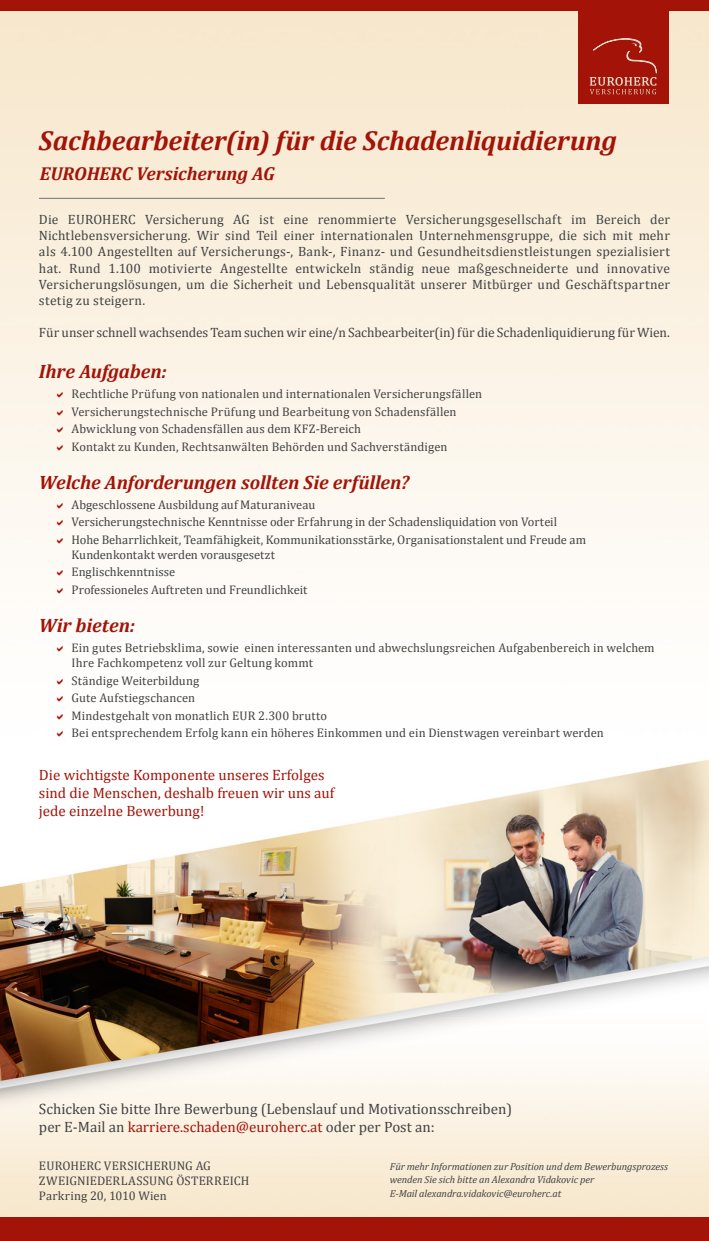
<style>
.page{position:relative;width:709px;height:1241px;background:#fff}
.page>*{position:absolute;margin:0;border:0;box-sizing:border-box;transform-origin:0 0}
.t1{font:italic 700 27.5px "Cambria";letter-spacing:-.01em;color:#a31308}
.t2{font:italic 700 19.38px "Cambria";letter-spacing:-.005em;color:#a31308}
.t3{font:italic 700 18.75px "Cambria";letter-spacing:-.005em;color:#a31308}
.t4{font:15px/18px "Cambria";color:#414243}
.t5{font:15px/18px "Cambria";color:#a31308}
.t6{font:13.5px/16.2px "Cambria";letter-spacing:.005em;color:#414243;text-align:justify}
.t7{font:12.5px/15px "Cambria";letter-spacing:.005em;color:#414243}
.t8{font:italic 10.25px/13.8px "Cambria";letter-spacing:-.01em;color:#414243}
.s1{color:#a31308}
</style>
<div class="page">
<img style="left:0;top:11px;width:709px;height:1206px">
<hr style="left:39px;top:198px;width:346px;height:1px;background:#727375">
<div style="left:0;top:0;width:709px;height:11px;background:#a31308"></div>
<div style="left:0;top:1217px;width:709px;height:23px;background:#a31308"></div>
<div style="left:578px;top:0;width:91px;height:104px;background:#a31308"></div>
<svg style="left:589px;top:38px;width:70px;height:93px"></svg>
<svg style="left:57px;top:392px;width:6px;height:6px"></svg>
<svg style="left:57px;top:409px;width:6px;height:6px"></svg>
<svg style="left:57px;top:427px;width:6px;height:6px"></svg>
<svg style="left:57px;top:444px;width:6px;height:6px"></svg>
<svg style="left:57px;top:502px;width:6px;height:6px"></svg>
<svg style="left:57px;top:520px;width:6px;height:6px"></svg>
<svg style="left:57px;top:537px;width:6px;height:6px"></svg>
<svg style="left:57px;top:570px;width:6px;height:6px"></svg>
<svg style="left:57px;top:587px;width:6px;height:6px"></svg>
<svg style="left:57px;top:645px;width:6px;height:6px"></svg>
<svg style="left:57px;top:678px;width:6px;height:6px"></svg>
<svg style="left:57px;top:695px;width:6px;height:6px"></svg>
<svg style="left:57px;top:713px;width:6px;height:6px"></svg>
<svg style="left:57px;top:730px;width:6px;height:6px"></svg>
<p class="t1" style="left:39px;top:121px;width:579px">Sachbearbeiter(in) für die Schadenliquidierung</p>
<p class="t3" style="left:40px;top:160px;width:236px">EUROHERC Versicherung AG</p>
<p class="t6" style="left:39px;top:211px;width:632px">Die EUROHERC Versicherung AG ist eine renommierte Versicherungsgesellschaft im Bereich der Nichtlebensversicherung. Wir sind Teil einer internationalen Unternehmensgruppe, die sich mit mehr als 4.100 Angestellten auf Versicherungs-, Bank-, Finanz- und Gesundheitsdienstleistungen spezialisiert hat. Rund 1.100 motivierte Angestellte entwickeln ständig neue maßgeschneiderte und innovative Versicherungslösungen, um die Sicherheit und Lebensqualität unserer Mitbürger und Geschäftspartner stetig zu steigern.</p>
<p class="t6" style="left:39px;top:324px;width:632px">Für unser schnell wachsendes Team suchen wir eine/n Sachbearbeiter(in) für die Schadenliquidierung für Wien.</p>
<p class="t2" style="left:39px;top:358px;width:129px">Ihre Aufgaben:</p>
<p class="t7" style="left:71px;top:386px;width:412px">Rechtliche Prüfung von nationalen und internationalen Versicherungsfällen</p>
<p class="t7" style="left:71px;top:404px;width:386px">Versicherungstechnische Prüfung und Bearbeitung von Schadensfällen</p>
<p class="t7" style="left:71px;top:421px;width:291px">Abwicklung von Schadensfällen aus dem KFZ-Bereich</p>
<p class="t7" style="left:71px;top:439px;width:377px">Kontakt zu Kunden, Rechtsanwälten Behörden und Sachverständigen</p>
<p class="t2" style="left:39px;top:468px;width:372px">Welche Anforderungen sollten Sie erfüllen?</p>
<p class="t7" style="left:71px;top:497px;width:245px">Abgeschlossene Ausbildung auf Maturaniveau</p>
<p class="t7" style="left:71px;top:514px;width:487px">Versicherungstechnische Kenntnisse oder Erfahrung in der Schadensliquidation von Vorteil</p>
<p class="t7" style="left:71px;top:532px;width:516px">Hohe Beharrlichkeit, Teamfähigkeit, Kommunikationsstärke, Organisationstalent und Freude am<br>Kundenkontakt werden vorausgesetzt</p>
<p class="t7" style="left:71px;top:564px;width:105px">Englischkenntnisse</p>
<p class="t7" style="left:71px;top:582px;width:237px">Professioneles Auftreten und Freundlichkeit</p>
<p class="t2" style="left:39px;top:612px;width:98px">Wir bieten:</p>
<p class="t7" style="left:71px;top:640px;width:584px">Ein gutes Betriebsklima, sowie einen interessanten und abwechslungsreichen Aufgabenbereich in welchem<br>Ihre Fachkompetenz voll zur Geltung kommt</p>
<p class="t7" style="left:71px;top:672px;width:129px">Ständige Weiterbildung</p>
<p class="t7" style="left:71px;top:690px;width:125px">Gute Aufstiegschancen</p>
<p class="t7" style="left:71px;top:707px;width:257px">Mindestgehalt von monatlich EUR 2.300 brutto</p>
<p class="t7" style="left:71px;top:725px;width:534px">Bei entsprechendem Erfolg kann ein höheres Einkommen und ein Dienstwagen vereinbart werden</p>
<p class="t5" style="left:39px;top:765px;width:297px">Die wichtigste Komponente unseres Erfolges sind die Menschen, deshalb freuen wir uns auf jede einzelne Bewerbung!</p>
<p class="t4" style="left:39px;top:1099px;width:475px">Schicken Sie bitte Ihre Bewerbung (Lebenslauf und Motivationsschreiben) per E-Mail an <span class="s1">karriere.schaden@euroherc.at</span> oder per Post an:</p>
<p class="t7" style="left:39px;top:1157px;width:173px">EUROHERC VERSICHERUNG AG</p>
<p class="t7" style="left:39px;top:1172px;width:212px">ZWEIGNIEDERLASSUNG ÖSTERREICH</p>
<p class="t7" style="left:39px;top:1187px;width:129px">Parkring 20, 1010 Wien</p>
<p class="t8" style="left:390px;top:1158px;width:280px">Für mehr Informationen zur Position und dem Bewerbungsprozess wenden Sie sich bitte an Alexandra Vidakovic per<br>E-Mail alexandra.vidakovic@euroherc.at</p>
</div>
